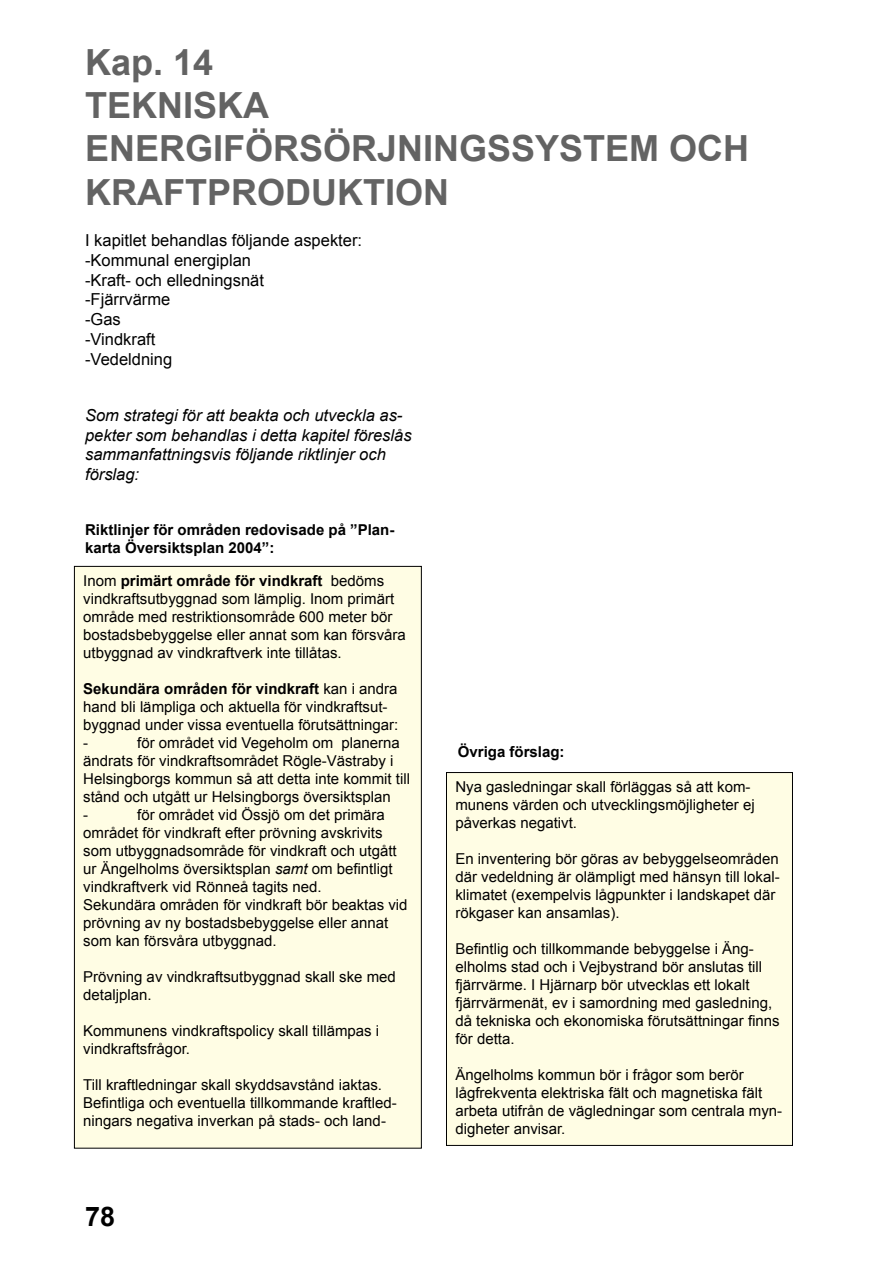
<style>
.page{position:relative;width:893px;height:1263px;background:#fff}
.page>*{position:absolute;margin:0;border:0;box-sizing:border-box;transform-origin:0 0}
.kapitelrubrik{font:700 36px/43.2px "Arial";color:#636363}
.sidnummer{font:700 27px "Arial";color:#000}
.rekommendationstext{font:italic 16.5px/19.8px "Arial";color:#000}
.rubrikpunkter{font:16.5px "Arial";color:#000}
.rekommendationstext-2{font:15px/18px "Arial";color:#000}
.rekommendationstext-3{font:700 15px/18px "Arial";color:#000}
.Underrubrik_2{font:700 15px "Arial";color:#000}
.s1{font-weight:700}
.s2{font-style:italic}
</style>
<div class="page">
<div style="left:74px;top:566px;width:347px;height:582px;background:#fffde4"></div>
<div style="left:446px;top:772px;width:346px;height:373px;background:#fffde4"></div>
<div style="left:446px;top:772px;width:347px;height:374px;border:1px solid #000"></div>
<p class="kapitelrubrik" style="left:85px;top:42px;width:666px">Kap. 14<br>TEKNISKA<br>ENERGIFÖRSÖRJNINGSSYSTEM OCH<br>KRAFTPRODUKTION</p>
<p class="rubrikpunkter" style="left:85px;top:229px;width:278px">I kapitlet behandlas följande aspekter:</p>
<p class="rubrikpunkter" style="left:85px;top:249px;width:167px">-Kommunal energiplan</p>
<p class="rubrikpunkter" style="left:85px;top:269px;width:180px">-Kraft- och elledningsnät</p>
<p class="rubrikpunkter" style="left:85px;top:289px;width:87px">-Fjärrvärme</p>
<p class="rubrikpunkter" style="left:85px;top:309px;width:37px">-Gas</p>
<p class="rubrikpunkter" style="left:85px;top:328px;width:72px">-Vindkraft</p>
<p class="rubrikpunkter" style="left:85px;top:348px;width:89px">-Vedeldning</p>
<p class="rekommendationstext" style="left:85px;top:405px;width:328px">Som strategi för att beakta och utveckla as&shy;pekter som behandlas i detta kapitel föreslås sammanfattningsvis följande riktlinjer och förslag:</p>
<p class="rekommendationstext-3" style="left:85px;top:521px;width:311px">Riktlinjer för områden redovisade på ”Plan&shy;karta Översiktsplan 2004”:</p>
<p class="rekommendationstext-2" style="left:83px;top:572px;width:324px">Inom <span class="s1">primärt område för vindkraft</span> bedöms vindkraftsutbyggnad som lämplig. Inom primärt område med restriktionsområde 600 meter bör bostadsbebyggelse eller annat som kan försvåra utbyggnad av vindkraftverk inte tillåtas.</p>
<p class="rekommendationstext-2" style="left:83px;top:680px;width:317px"><span class="s1">Sekundära områden för vindkraft</span> kan i andra hand bli lämpliga och aktuella för vindkraftsut&shy;byggnad under vissa eventuella förutsättningar:</p>
<p class="rekommendationstext-2" style="left:83px;top:734px;width:6px">-</p>
<p class="rekommendationstext-2" style="left:83px;top:734px;width:328px;text-indent:54px">för området vid Vegeholm om planerna ändrats för vindkraftsområdet Rögle-Västraby i Helsingborgs kommun så att detta inte kommit till stånd och utgått ur Helsingborgs översiktsplan</p>
<p class="rekommendationstext-2" style="left:83px;top:806px;width:6px">-</p>
<p class="rekommendationstext-2" style="left:83px;top:806px;width:315px;text-indent:54px">för området vid Össjö om det primära området för vindkraft efter prövning avskrivits som utbyggnadsområde för vindkraft och utgått ur Ängelholms översiktsplan <span class="s2">samt</span> om befintligt vindkraftverk vid Rönneå tagits ned.</p>
<p class="rekommendationstext-2" style="left:83px;top:896px;width:326px">Sekundära områden för vindkraft bör beaktas vid prövning av ny bostadsbebyggelse eller annat som kan försvåra utbyggnad.</p>
<p class="rekommendationstext-2" style="left:83px;top:968px;width:314px">Prövning av vindkraftsutbyggnad skall ske med detaljplan.</p>
<p class="rekommendationstext-2" style="left:83px;top:1022px;width:297px">Kommunens vindkraftspolicy skall tillämpas i vindkraftsfrågor.</p>
<p class="rekommendationstext-2" style="left:83px;top:1076px;width:315px">Till kraftledningar skall skyddsavstånd iaktas.<br>Befintliga och eventuella tillkommande kraftled&shy;ningars negativa inverkan på stads- och land-</p>
<p class="sidnummer" style="left:85px;top:1198px;width:32px">78</p>
<p class="Underrubrik_2" style="left:458px;top:742px;width:108px">Övriga förslag:</p>
<p class="rekommendationstext-2" style="left:455px;top:778px;width:301px">Nya gasledningar skall förläggas så att kom&shy;munens värden och utvecklingsmöjligheter ej påverkas negativt.</p>
<p class="rekommendationstext-2" style="left:455px;top:850px;width:326px">En inventering bör göras av bebyggelseområden där vedeldning är olämpligt med hänsyn till lokal&shy;klimatet (exempelvis lågpunkter i landskapet där rökgaser kan ansamlas).</p>
<p class="rekommendationstext-2" style="left:455px;top:940px;width:326px">Befintlig och tillkommande bebyggelse i Äng&shy;elholms stad och i Vejbystrand bör anslutas till fjärrvärme. I Hjärnarp bör utvecklas ett lokalt fjärrvärmenät, ev i samordning med gasledning, då tekniska och ekonomiska förutsättningar finns för detta.</p>
<p class="rekommendationstext-2" style="left:455px;top:1066px;width:328px">Ängelholms kommun bör i frågor som berör lågfrekventa elektriska fält och magnetiska fält arbeta utifrån de vägledningar som centrala myn&shy;digheter anvisar.</p>
</div>
